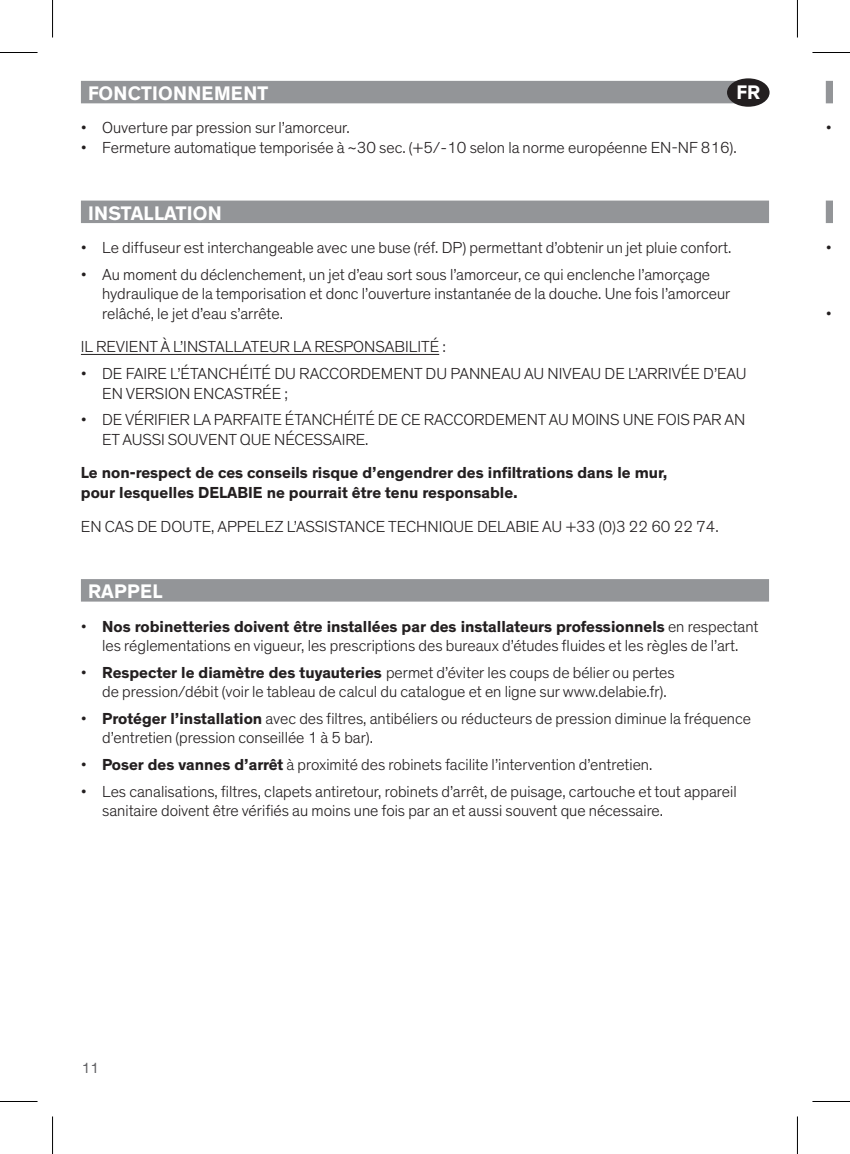
<style>
.page{position:relative;width:850px;height:1154px;background:#fff}
.page>*{position:absolute;margin:0;border:0;box-sizing:border-box;transform-origin:0 0}
.t1{font:700 20px "Theinhardt";letter-spacing:.015em;color:#fff}
.t2{font:300 16.25px/19.5px "Theinhardt";color:#231f20}
.t3{font:700 16.25px/19.5px "Theinhardt";color:#231f20}
.t4{font:15px "Theinhardt";color:#636366}
.s1{font-weight:700}
</style>
<div class="page">
<div style="left:825px;top:81px;width:7px;height:22px;background:#939598"></div>
<div style="left:825px;top:201px;width:7px;height:22px;background:#939598"></div>
<div style="left:81px;top:81px;width:673px;height:22px;background:#939598"></div>
<div style="left:81px;top:201px;width:687px;height:22px;background:#939598"></div>
<hr style="left:81px;top:354px;width:358px;height:1px;background:#231f20">
<div style="left:81px;top:579px;width:687px;height:23px;background:#939598"></div>
<div style="left:726px;top:78px;width:43px;height:29px;background:#231f20;border-radius:50%"></div>
<hr style="left:0;top:52px;width:38px;height:1px;background:#000">
<hr style="left:812px;top:52px;width:37px;height:1px;background:#000">
<hr style="left:0;top:1101px;width:38px;height:1px;background:#000">
<hr style="left:812px;top:1101px;width:37px;height:1px;background:#000">
<hr style="left:52px;top:0;width:1px;height:38px;background:#000">
<hr style="left:52px;top:1116px;width:1px;height:38px;background:#000">
<hr style="left:796px;top:0;width:1px;height:38px;background:#000">
<hr style="left:796px;top:1116px;width:1px;height:38px;background:#000">
<p class="t1" style="left:736px;top:80px;width:25px">FR</p>
<p class="t1" style="left:88px;top:81px;width:182px">FONCTIONNEMENT</p>
<p class="t2" style="left:81px;top:119px;width:270px">• Ouverture par pression sur l’amorceur.</p>
<p class="t2" style="left:81px;top:138px;width:657px">• Fermeture automatique temporisée à ~30 sec. (+5/-10 selon la norme européenne EN-NF 816).</p>
<p class="t1" style="left:88px;top:200px;width:135px">INSTALLATION</p>
<p class="t2" style="left:81px;top:238px;width:651px">• Le diffuseur est interchangeable avec une buse (réf. DP) permettant d’obtenir un jet pluie confort.</p>
<p class="t2" style="left:102px;top:265px;width:629px;text-indent:-21px">• Au moment du déclenchement, un jet d’eau sort sous l’amorceur, ce qui enclenche l’amorçage hydraulique de la temporisation et donc l’ouverture instantanée de la douche. Une fois l’amorceur relâché, le jet d’eau s’arrête.</p>
<p class="t2" style="left:81px;top:337px;width:366px">IL REVIENT À L’INSTALLATEUR LA RESPONSABILITÉ :</p>
<p class="t2" style="left:102px;top:364px;width:645px;text-indent:-21px">• DE FAIRE L’ÉTANCHÉITÉ DU RACCORDEMENT DU PANNEAU AU NIVEAU DE L’ARRIVÉE D’EAU<br>EN VERSION ENCASTRÉE ;</p>
<p class="t2" style="left:102px;top:410px;width:644px;text-indent:-21px">• DE VÉRIFIER LA PARFAITE ÉTANCHÉITÉ DE CE RACCORDEMENT AU MOINS UNE FOIS PAR AN<br>ET AUSSI SOUVENT QUE NÉCESSAIRE.</p>
<p class="t3" style="left:81px;top:463px;width:588px">Le non-respect de ces conseils risque d’engendrer des infiltrations dans le mur, pour lesquelles DELABIE ne pourrait être tenu responsable.</p>
<p class="t2" style="left:81px;top:516px;width:639px">EN CAS DE DOUTE, APPELEZ L’ASSISTANCE TECHNIQUE DELABIE AU +33 (0)3 22 60 22 74.</p>
<p class="t1" style="left:88px;top:579px;width:76px">RAPPEL</p>
<p class="t2" style="left:81px;top:617px;width:678px;text-align:center">• <span class="s1">Nos robinetteries doivent être installées par des installateurs professionnels</span> en respectant les réglementations en vigueur, les prescriptions des bureaux d’études fluides et les règles de l’art.</p>
<p class="t2" style="left:102px;top:663px;width:573px;text-indent:-21px">• <span class="s1">Respecter le diamètre des tuyauteries</span> permet d’éviter les coups de bélier ou pertes de pression/débit (voir le tableau de calcul du catalogue et en ligne sur www.delabie.fr).</p>
<p class="t2" style="left:102px;top:709px;width:650px;text-indent:-21px">• <span class="s1">Protéger l’installation</span> avec des filtres, antibéliers ou réducteurs de pression diminue la fréquence d’entretien (pression conseillée 1 à 5 bar).</p>
<p class="t2" style="left:81px;top:755px;width:572px">• <span class="s1">Poser des vannes d’arrêt</span> à proximité des robinets facilite l’intervention d’entretien.</p>
<p class="t2" style="left:102px;top:782px;width:635px;text-indent:-21px">• Les canalisations, filtres, clapets antiretour, robinets d’arrêt, de puisage, cartouche et tout appareil sanitaire doivent être vérifiés au moins une fois par an et aussi souvent que nécessaire.</p>
<p class="t2" style="left:825px;top:119px;width:8px">•</p>
<p class="t2" style="left:825px;top:238px;width:8px">•</p>
<p class="t2" style="left:825px;top:304px;width:8px">•</p>
<p class="t4" style="left:81px;top:1059px;width:19px">11</p>
</div>
